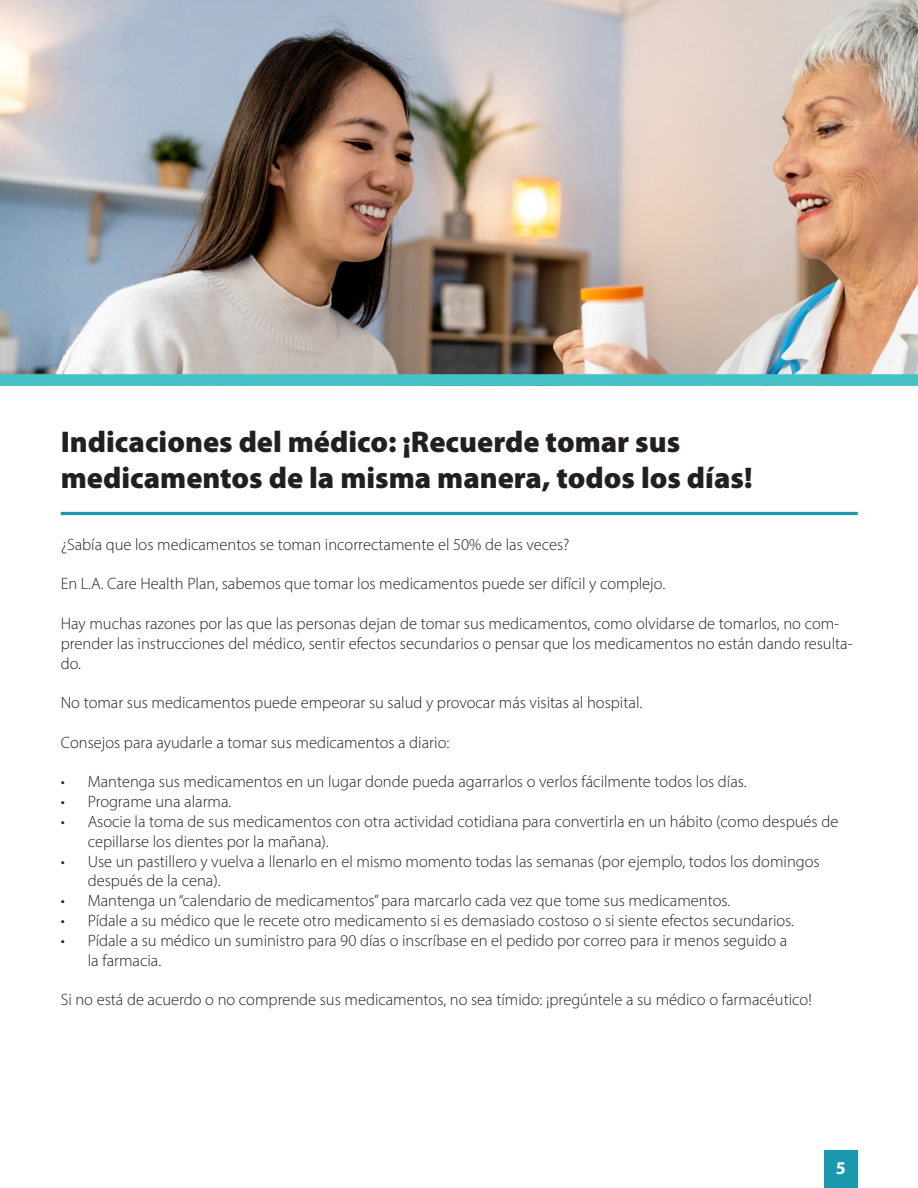
<style>
.page{position:relative;width:918px;height:1188px;background:#fff}
.page>*{position:absolute;margin:0;border:0;box-sizing:border-box;transform-origin:0 0}
.t1{font:900 30px/36px "Myriad Pro";color:#231f20}
.t2{font:700 18px "Myriad Pro";color:#fff}
.t3{font:300 16.5px/19.8px "Myriad Pro";color:#231f20}
</style>
<div class="page">
<div style="left:824px;top:1151px;width:34px;height:37px;background:#1998ae"></div>
<hr style="left:61px;top:512px;width:797px;height:3px;background:#1998ae">
<img style="left:0;top:0;width:918px;height:385px">
<h2 class="t1" style="left:61px;top:423px;width:693px">Indicaciones del médico: ¡Recuerde tomar sus medicamentos de la misma manera, todos los días!</h2>
<p class="t3" style="left:61px;top:534px;width:510px">¿Sabía que los medicamentos se toman incorrectamente el 50% de las veces?</p>
<p class="t3" style="left:61px;top:574px;width:606px">En L.A. Care Health Plan, sabemos que tomar los medicamentos puede ser difícil y complejo.</p>
<p class="t3" style="left:61px;top:614px;width:793px">Hay muchas razones por las que las personas dejan de tomar sus medicamentos, como olvidarse de tomarlos, no com&shy;prender las instrucciones del médico, sentir efectos secundarios o pensar que los medicamentos no están dando resulta&shy;do.</p>
<p class="t3" style="left:61px;top:693px;width:583px">No tomar sus medicamentos puede empeorar su salud y provocar más visitas al hospital.</p>
<p class="t3" style="left:61px;top:732px;width:390px">Consejos para ayudarle a tomar sus medicamentos a diario:</p>
<p class="t3" style="left:61px;top:772px;width:687px">• Mantenga sus medicamentos en un lugar donde pueda agarrarlos o verlos fácilmente todos los días.</p>
<p class="t3" style="left:61px;top:792px;width:172px">• Programe una alarma.</p>
<p class="t3" style="left:88px;top:812px;width:752px;text-indent:-27px">• Asocie la toma de sus medicamentos con otra actividad cotidiana para convertirla en un hábito (como después de cepillarse los dientes por la mañana).</p>
<p class="t3" style="left:88px;top:851px;width:734px;text-indent:-27px">• Use un pastillero y vuelva a llenarlo en el mismo momento todas las semanas (por ejemplo, todos los domingos después de la cena).</p>
<p class="t3" style="left:61px;top:891px;width:671px">• Mantenga un “calendario de medicamentos” para marcarlo cada vez que tome sus medicamentos.</p>
<p class="t3" style="left:61px;top:911px;width:735px">• Pídale a su médico que le recete otro medicamento si es demasiado costoso o si siente efectos secundarios.</p>
<p class="t3" style="left:88px;top:930px;width:701px;text-indent:-27px">• Pídale a su médico un suministro para 90 días o inscríbase en el pedido por correo para ir menos seguido a la farmacia.</p>
<p class="t3" style="left:61px;top:990px;width:753px">Si no está de acuerdo o no comprende sus medicamentos, no sea tímido: ¡pregúntele a su médico o farmacéutico!</p>
<p class="t2" style="left:836px;top:1156px;width:11px">5</p>
</div>
